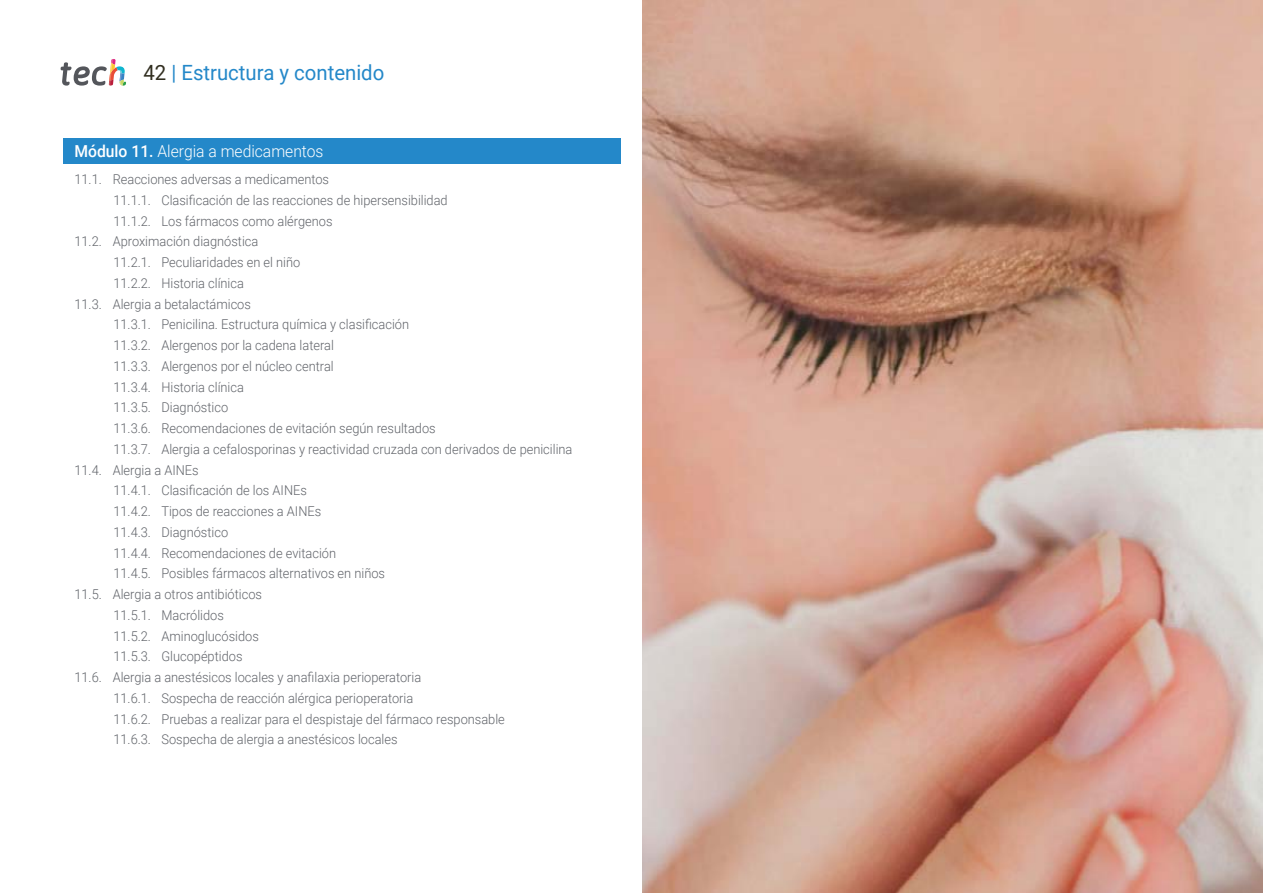
<style>
.page{position:relative;width:1263px;height:893px;background:#fff}
.page>*{position:absolute;margin:0;border:0;box-sizing:border-box;transform-origin:0 0}
.t1{font:21px "Roboto";color:#2488c9}
.t2{font:300 16.5px "Roboto";color:#fff;scale:.95 1}
.t3{font:300 13.5px "Roboto";color:#61646a;scale:.95 1}
.s1{color:#312e20}
.s2{font-weight:500}
</style>
<div class="page">
<svg style="left:61px;top:59px;width:65px;height:27px"></svg>
<div style="left:63px;top:138px;width:558px;height:25px;background:#2488c9"></div>
<img style="left:642px;top:0;width:621px;height:893px">
<h1 class="t1" style="left:144px;top:57px;width:242px"><span class="s1">42</span> | Estructura y contenido</h1>
<p class="t2" style="left:74px;top:139px;width:264px"><span class="s2">Módulo 11.</span> Alergia a medicamentos</p>
<p class="t3" style="left:74px;top:170px;width:270px">11.1. Reacciones adversas a medicamentos</p>
<p class="t3" style="left:113px;top:190px;width:353px">11.1.1. Clasificación de las reacciones de hipersensibilidad</p>
<p class="t3" style="left:113px;top:211px;width:232px">11.1.2. Los fármacos como alérgenos</p>
<p class="t3" style="left:74px;top:232px;width:195px">11.2. Aproximación diagnóstica</p>
<p class="t3" style="left:113px;top:253px;width:198px">11.2.1. Peculiaridades en el niño</p>
<p class="t3" style="left:113px;top:273px;width:139px">11.2.2. Historia clínica</p>
<p class="t3" style="left:74px;top:294px;width:187px">11.3. Alergia a betalactámicos</p>
<p class="t3" style="left:113px;top:315px;width:313px">11.3.1. Penicilina. Estructura química y clasificación</p>
<p class="t3" style="left:113px;top:336px;width:234px">11.3.2. Alergenos por la cadena lateral</p>
<p class="t3" style="left:113px;top:356px;width:233px">11.3.3. Alergenos por el núcleo central</p>
<p class="t3" style="left:113px;top:377px;width:139px">11.3.4. Historia clínica</p>
<p class="t3" style="left:113px;top:398px;width:122px">11.3.5. Diagnóstico</p>
<p class="t3" style="left:113px;top:419px;width:341px">11.3.6. Recomendaciones de evitación según resultados</p>
<p class="t3" style="left:113px;top:439px;width:485px">11.3.7. Alergia a cefalosporinas y reactividad cruzada con derivados de penicilina</p>
<p class="t3" style="left:74px;top:460px;width:132px">11.4. Alergia a AINEs</p>
<p class="t3" style="left:113px;top:481px;width:205px">11.4.1. Clasificación de los AINEs</p>
<p class="t3" style="left:113px;top:502px;width:220px">11.4.2. Tipos de reacciones a AINEs</p>
<p class="t3" style="left:113px;top:522px;width:122px">11.4.3. Diagnóstico</p>
<p class="t3" style="left:113px;top:543px;width:236px">11.4.4. Recomendaciones de evitación</p>
<p class="t3" style="left:113px;top:564px;width:287px">11.4.5. Posibles fármacos alternativos en niños</p>
<p class="t3" style="left:74px;top:585px;width:199px">11.5. Alergia a otros antibióticos</p>
<p class="t3" style="left:113px;top:605px;width:118px">11.5.1. Macrólidos</p>
<p class="t3" style="left:113px;top:626px;width:155px">11.5.2. Aminoglucósidos</p>
<p class="t3" style="left:113px;top:647px;width:137px">11.5.3. Glucopéptidos</p>
<p class="t3" style="left:74px;top:668px;width:367px">11.6. Alergia a anestésicos locales y anafilaxia perioperatoria</p>
<p class="t3" style="left:113px;top:688px;width:317px">11.6.1. Sospecha de reacción alérgica perioperatoria</p>
<p class="t3" style="left:113px;top:709px;width:414px">11.6.2. Pruebas a realizar para el despistaje del fármaco responsable</p>
<p class="t3" style="left:113px;top:730px;width:301px">11.6.3. Sospecha de alergia a anestésicos locales</p>
</div>
